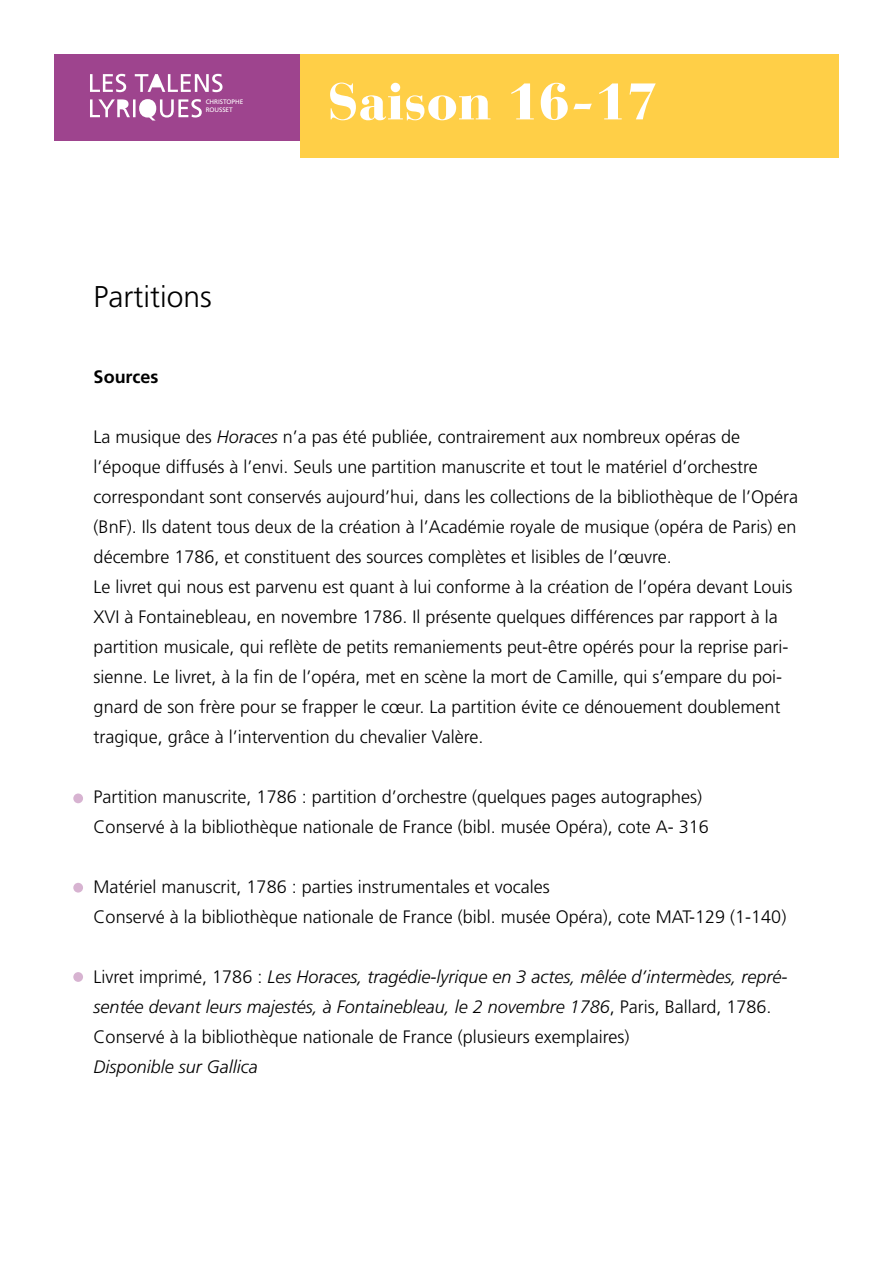
<style>
.page{position:relative;width:893px;height:1263px;background:#fff}
.page>*{position:absolute;margin:0;border:0;box-sizing:border-box;transform-origin:0 0}
.t1{font:900 51px "Bauer Bodoni";color:#fff}
.t2{font:300 30px "Frutiger";color:#000}
.t3{font:300 18px/30px "Frutiger";color:#000}
.t4{font:italic 300 18px/30px "Frutiger";color:#000}
.t5{font:700 18px "Frutiger";color:#000}
.t6{font:6.45px/8.2px "Frutiger";letter-spacing:-.01em;color:#fff}
.s1{font-style:italic}
.s2{font-style:normal}
</style>
<div class="page">
<div style="left:54px;top:54px;width:267px;height:86px;background:#9e448e"></div>
<div style="left:300px;top:54px;width:539px;height:103px;background:#ffcf47"></div>
<svg style="left:90px;top:99px;width:112px;height:22px"></svg>
<svg style="left:90px;top:74px;width:133px;height:18px"></svg>
<div style="left:73px;top:793px;width:10px;height:10px;background:#d7b3d1;border-radius:50%"></div>
<div style="left:73px;top:883px;width:10px;height:9px;background:#d7b3d1;border-radius:50%"></div>
<div style="left:73px;top:972px;width:10px;height:10px;background:#d7b3d1;border-radius:50%"></div>
<p class="t6" style="left:206px;top:98px;width:39px">CHRISTOPHE<br>ROUSSET</p>
<h2 class="t2" style="left:94px;top:280px;width:120px">Partitions</h2>
<p class="t5" style="left:94px;top:366px;width:66px">Sources</p>
<h1 class="t1" style="left:327px;top:71px;width:332px">Saison 16-17</h1>
<p class="t3" style="left:94px;top:422px;width:706px">La musique des <span class="s1">Horaces</span> n’a pas été publiée, contrairement aux nombreux opéras de l’époque diffusés à l’envi. Seuls une partition manuscrite et tout le matériel d’orchestre correspondant sont conservés aujourd’hui, dans les collections de la bibliothèque de l’Opéra (BnF). Ils datent tous deux de la création à l’Académie royale de musique (opéra de Paris) en décembre 1786, et constituent des sources complètes et lisibles de l’œuvre.<br>Le livret qui nous est parvenu est quant à lui conforme à la création de l’opéra devant Louis XVI à Fontainebleau, en novembre 1786. Il présente quelques différences par rapport à la partition musicale, qui reflète de petits remaniements peut-être opérés pour la reprise pari&shy;sienne. Le livret, à la fin de l’opéra, met en scène la mort de Camille, qui s’empare du poi&shy;gnard de son frère pour se frapper le cœur. La partition évite ce dénouement doublement tragique, grâce à l’intervention du chevalier Valère.</p>
<p class="t3" style="left:94px;top:782px;width:617px">Partition manuscrite, 1786 : partition d’orchestre (quelques pages autographes)<br>Conservé à la bibliothèque nationale de France (bibl. musée Opéra), cote A- 316</p>
<p class="t3" style="left:94px;top:872px;width:694px">Matériel manuscrit, 1786 : parties instrumentales et vocales<br>Conservé à la bibliothèque nationale de France (bibl. musée Opéra), cote MAT-129 (1-140)</p>
<p class="t4" style="left:94px;top:962px;width:695px"><span class="s2">Livret imprimé, 1786 :</span> Les Horaces, tragédie-lyrique en 3 actes, mêlée d’intermèdes, repré&shy;sentée devant leurs majestés, à Fontainebleau, le 2 novembre 1786<span class="s2">, Paris, Ballard, 1786.<br>Conservé à la bibliothèque nationale de France (plusieurs exemplaires)</span></p>
<p class="t4" style="left:94px;top:1052px;width:166px">Disponible sur Gallica</p>
</div>
